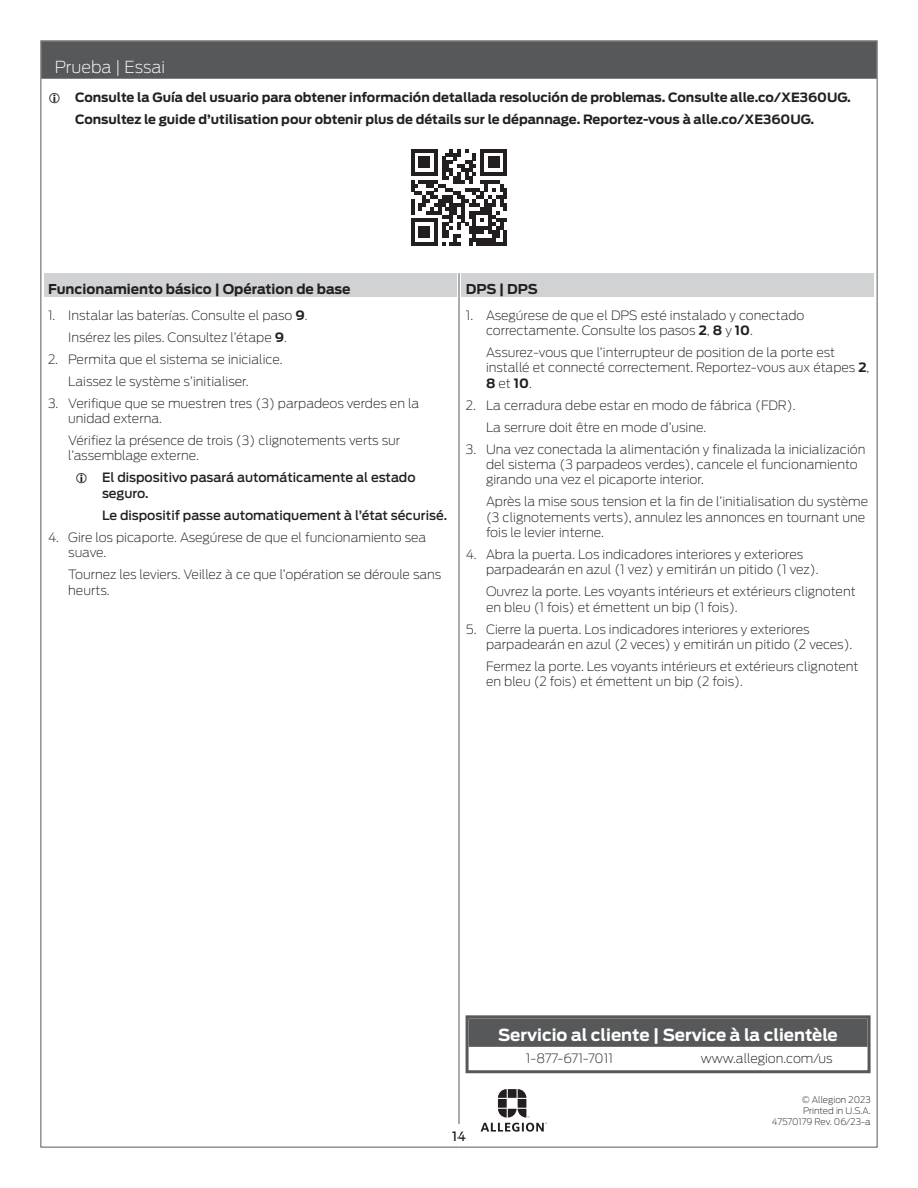
<style>
.page{position:relative;width:918px;height:1188px;background:#fff}
.page>*{position:absolute;margin:0;border:0;box-sizing:border-box;transform-origin:0 0}
.Customer_Service_Blo{font:700 16.5px "Antenna";color:#fff}
.Section_Title{font:200 16.5px "Antenna";color:#fff}
.Instruction_subheadi{font:700 13.5px "Antenna";color:#231f20}
.Lettered_numbered_fo{font:200 12.75px/15.3px "Antenna";color:#231f20}
.Note_for_translation{font:700 12.75px "Antenna";color:#231f20}
.Note_inside_steps_fo{font:500 12.75px/15.3px "Antenna";color:#231f20}
.t1{font:200 9px/10.8px "Antenna";color:#231f20;text-align:right}
.s1{font-weight:700}
</style>
<div class="page">
<svg style="left:481px;top:1089px;width:66px;height:43px"></svg>
<div style="left:469px;top:1018px;width:399px;height:29px;background:#57585a"></div>
<div style="left:466px;top:1015px;width:405px;height:58px;border:3px solid #57585a"></div>
<div style="left:41px;top:41px;width:836px;height:38px;background:#57585a"></div>
<svg style="left:411px;top:149px;width:96px;height:97px"></svg>
<div style="left:44px;top:273px;width:413px;height:24px;background:#d1d2d4"></div>
<div style="left:461px;top:273px;width:413px;height:24px;background:#d1d2d4"></div>
<hr style="left:459px;top:273px;width:1px;height:875px;background:#57585a">
<p class="Section_Title" style="left:55px;top:57px;width:112px">Prueba | Essai</p>
<p class="Note_for_translation" style="left:75px;top:89px;width:778px">Consulte la Guía del usuario para obtener información detallada resolución de problemas. Consulte alle.co/XE360UG.</p>
<p class="Note_for_translation" style="left:75px;top:111px;width:741px">Consultez le guide d’utilisation pour obtenir plus de détails sur le dépannage. Reportez-vous à alle.co/XE360UG.</p>
<p class="Instruction_subheadi" style="left:48px;top:279px;width:304px">Funcionamiento básico | Opération de base</p>
<p class="Lettered_numbered_fo" style="left:48px;top:307px;width:261px">1. Instalar las baterías. Consulte el paso <span class="s1">9</span>.</p>
<p class="Lettered_numbered_fo" style="left:68px;top:329px;width:220px">Insérez les piles. Consultez l’étape <span class="s1">9</span>.</p>
<p class="Lettered_numbered_fo" style="left:48px;top:351px;width:236px">2. Permita que el sistema se inicialice.</p>
<p class="Lettered_numbered_fo" style="left:68px;top:373px;width:182px">Laissez le système s’initialiser.</p>
<p class="Lettered_numbered_fo" style="left:68px;top:395px;width:352px;text-indent:-20px">3. Verifique que se muestren tres (3) parpadeos verdes en la unidad externa.</p>
<p class="Lettered_numbered_fo" style="left:68px;top:432px;width:334px">Vérifiez la présence de trois (3) clignotements verts sur l’assemblage externe.</p>
<p class="Note_inside_steps_fo" style="left:102px;top:470px;width:315px">El dispositivo pasará automáticamente al estado seguro.</p>
<p class="Note_inside_steps_fo" style="left:102px;top:507px;width:347px">Le dispositif passe automatiquement à l’état sécurisé.</p>
<p class="Lettered_numbered_fo" style="left:68px;top:529px;width:359px;text-indent:-20px">4. Gire los picaporte. Asegúrese de que el funcionamiento sea suave.</p>
<p class="Lettered_numbered_fo" style="left:68px;top:567px;width:375px">Tournez les leviers. Veillez à ce que l’opération se déroule sans heurts.</p>
<p class="Instruction_subheadi" style="left:466px;top:279px;width:74px">DPS | DPS</p>
<p class="Lettered_numbered_fo" style="left:486px;top:307px;width:320px;text-indent:-20px">1. Asegúrese de que el DPS esté instalado y conectado correctamente. Consulte los pasos <span class="s1">2</span>, <span class="s1">8</span> y <span class="s1">10</span>.</p>
<p class="Lettered_numbered_fo" style="left:486px;top:344px;width:385px">Assurez-vous que l’interrupteur de position de la porte est installé et connecté correctement. Reportez-vous aux étapes <span class="s1">2</span>,<br><span class="s1">8</span> et <span class="s1">10</span>.</p>
<p class="Lettered_numbered_fo" style="left:466px;top:397px;width:331px">2. La cerradura debe estar en modo de fábrica (FDR).</p>
<p class="Lettered_numbered_fo" style="left:486px;top:419px;width:222px">La serrure doit être en mode d’usine.</p>
<p class="Lettered_numbered_fo" style="left:486px;top:441px;width:381px;text-indent:-20px">3. Una vez conectada la alimentación y finalizada la inicialización del sistema (3 parpadeos verdes), cancele el funcionamiento girando una vez el picaporte interior.</p>
<p class="Lettered_numbered_fo" style="left:486px;top:494px;width:384px">Après la mise sous tension et la fin de l’initialisation du système (3 clignotements verts), annulez les annonces en tournant une fois le levier interne.</p>
<p class="Lettered_numbered_fo" style="left:486px;top:546px;width:334px;text-indent:-20px">4. Abra la puerta. Los indicadores interiores y exteriores parpadearán en azul (1 vez) y emitirán un pitido (1 vez).</p>
<p class="Lettered_numbered_fo" style="left:486px;top:584px;width:371px">Ouvrez la porte. Les voyants intérieurs et extérieurs clignotent en bleu (1 fois) et émettent un bip (1 fois).</p>
<p class="Lettered_numbered_fo" style="left:486px;top:621px;width:368px;text-indent:-20px">5. Cierre la puerta. Los indicadores interiores y exteriores parpadearán en azul (2 veces) y emitirán un pitido (2 veces).</p>
<p class="Lettered_numbered_fo" style="left:486px;top:658px;width:374px">Fermez la porte. Les voyants intérieurs et extérieurs clignotent en bleu (2 fois) et émettent un bip (2 fois).</p>
<p class="Customer_Service_Blo" style="left:498px;top:1024px;width:341px">Servicio al cliente | Service à la clientèle</p>
<p class="Lettered_numbered_fo" style="left:526px;top:1051px;width:88px">1-877-671-7011</p>
<p class="Lettered_numbered_fo" style="left:701px;top:1051px;width:133px">www.allegion.com/us</p>
<p class="t1" style="left:772px;top:1094px;width:101px">© Allegion 2023<br>Printed in U.S.A.<br>47570179 Rev. 06/23-a</p>
<p class="Note_inside_steps_fo" style="left:452px;top:1128px;width:15px">14</p>
</div>
